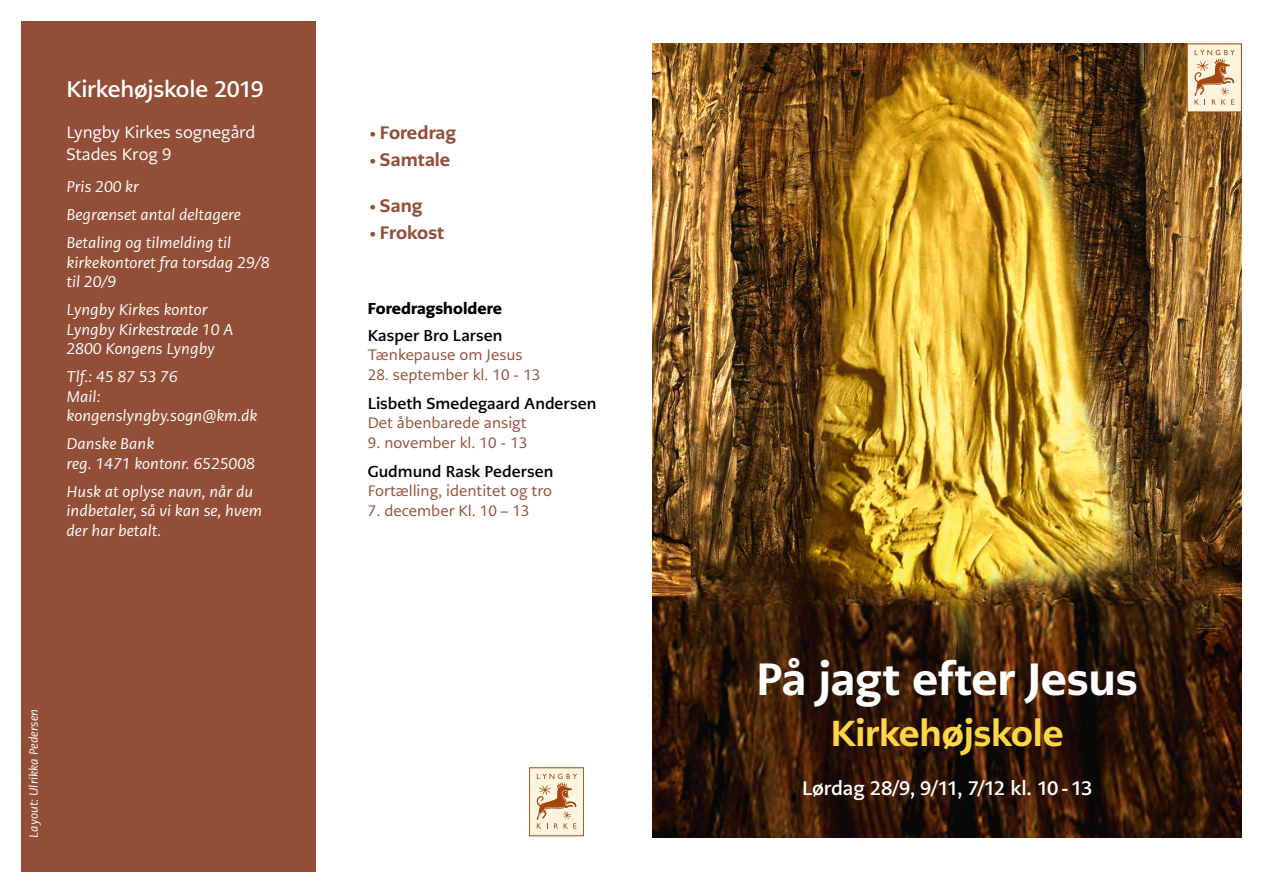
<style>
.page{position:relative;width:1263px;height:893px;background:#fff}
.page>*{position:absolute;margin:0;border:0;box-sizing:border-box;transform-origin:0 0}
.t1{font:800 45px "PMN Caecilia Sans Text";letter-spacing:-.01em;color:#fff}
.t2{font:800 36px "PMN Caecilia Sans Text";letter-spacing:-.005em;color:#ffd744}
.t3{font:700 22.5px "PMN Caecilia Sans Text";letter-spacing:-.01em;color:#fff}
.t4{font:700 19.5px "PMN Caecilia Sans Text";letter-spacing:-.01em;color:#fff}
.t5{font:800 18px/27px "PMN Caecilia Sans Text";color:#924e37}
.t6{font:16.5px/21.8px "PMN Caecilia Sans Text";letter-spacing:-.005em;color:#fff}
.t7{font:700 15.75px "PMN Caecilia Sans Text";color:#000}
.t8{font:900 15.75px "PMN Caecilia Sans Text";color:#000}
.t9{font:italic 15.45px/19.5px "PMN Caecilia Sans Text";color:#fff}
.t10{font:15px "PMN Caecilia Sans Text";color:#924e37}
.t11{font:italic 12px "PMN Caecilia Sans Text";color:#fff}
.s1{font-size:13.5px}
</style>
<div class="page">
<div style="left:21px;top:21px;width:295px;height:851px;background:#924e37"></div>
<img style="left:653px;top:44px;width:589px;height:793px">
<div style="left:1187px;top:44px;width:54px;height:68px;background:#fbf4df"></div>
<svg style="left:1194px;top:50px;width:41px;height:55px"></svg>
<div style="left:529px;top:768px;width:55px;height:68px;background:#fbf4df"></div>
<div style="left:529px;top:767px;width:55px;height:69px;border:1px solid #a3470e"></div>
<svg style="left:537px;top:774px;width:40px;height:54px"></svg>
<h3 class="t3" style="left:67px;top:75px;width:199px">Kirkehøjskole 2019</h3>
<p class="t6" style="left:67px;top:121px;width:190px">Lyngby Kirkes sognegård<br>Stades Krog 9</p>
<p class="t9" style="left:67px;top:173px;width:176px;line-height:28px">Pris 200 kr<br>Begrænset antal deltagere<br>Betaling og tilmelding til</p>
<p class="t9" style="left:67px;top:253px;width:205px">kirkekontoret fra torsdag 29/8 til 20/9</p>
<p class="t9" style="left:67px;top:300px;width:169px">Lyngby Kirkes kontor<br>Lyngby Kirkestræde 10 A<br>2800 Kongens Lyngby</p>
<p class="t9" style="left:67px;top:367px;width:192px">Tlf.: 45 87 53 76<br>Mail: kongenslyngby.sogn@km.dk</p>
<p class="t9" style="left:67px;top:434px;width:190px">Danske Bank<br>reg. 1471 kontonr. 6525008</p>
<p class="t9" style="left:67px;top:482px;width:197px">Husk at oplyse navn, når du indbetaler, så vi kan se, hvem der har betalt.</p>
<p class="t11" style="left:26px;top:837px;width:130px;rotate:-90deg">Layout: Ulrikka Pedersen</p>
<p class="t5" style="left:369px;top:119px;width:89px"><span class="s1">∙</span> Foredrag <span class="s1">∙</span> Samtale</p>
<p class="t5" style="left:369px;top:192px;width:77px"><span class="s1">∙</span> Sang<br><span class="s1">∙</span> Frokost</p>
<p class="t8" style="left:368px;top:298px;width:136px">Foredragsholdere</p>
<p class="t7" style="left:368px;top:325px;width:136px">Kasper Bro Larsen</p>
<p class="t10" style="left:368px;top:345px;width:156px">Tænkepause om Jesus</p>
<p class="t10" style="left:368px;top:365px;width:174px">28. september kl. 10 - 13</p>
<p class="t7" style="left:368px;top:393px;width:230px">Lisbeth Smedegaard Andersen</p>
<p class="t10" style="left:368px;top:413px;width:160px">Det åbenbarede ansigt</p>
<p class="t10" style="left:368px;top:433px;width:161px">9. november kl. 10 - 13</p>
<p class="t7" style="left:368px;top:461px;width:187px">Gudmund Rask Pedersen</p>
<p class="t10" style="left:368px;top:481px;width:186px">Fortælling, identitet og tro</p>
<p class="t10" style="left:368px;top:501px;width:163px">7. december Kl. 10 – 13</p>
<h1 class="t1" style="left:756px;top:649px;width:383px">På jagt efter Jesus</h1>
<h2 class="t2" style="left:831px;top:710px;width:234px">Kirkehøjskole</h2>
<p class="t4" style="left:802px;top:776px;width:292px">Lørdag 28/9, 9/11, 7/12 kl. 10-13</p>
</div>
